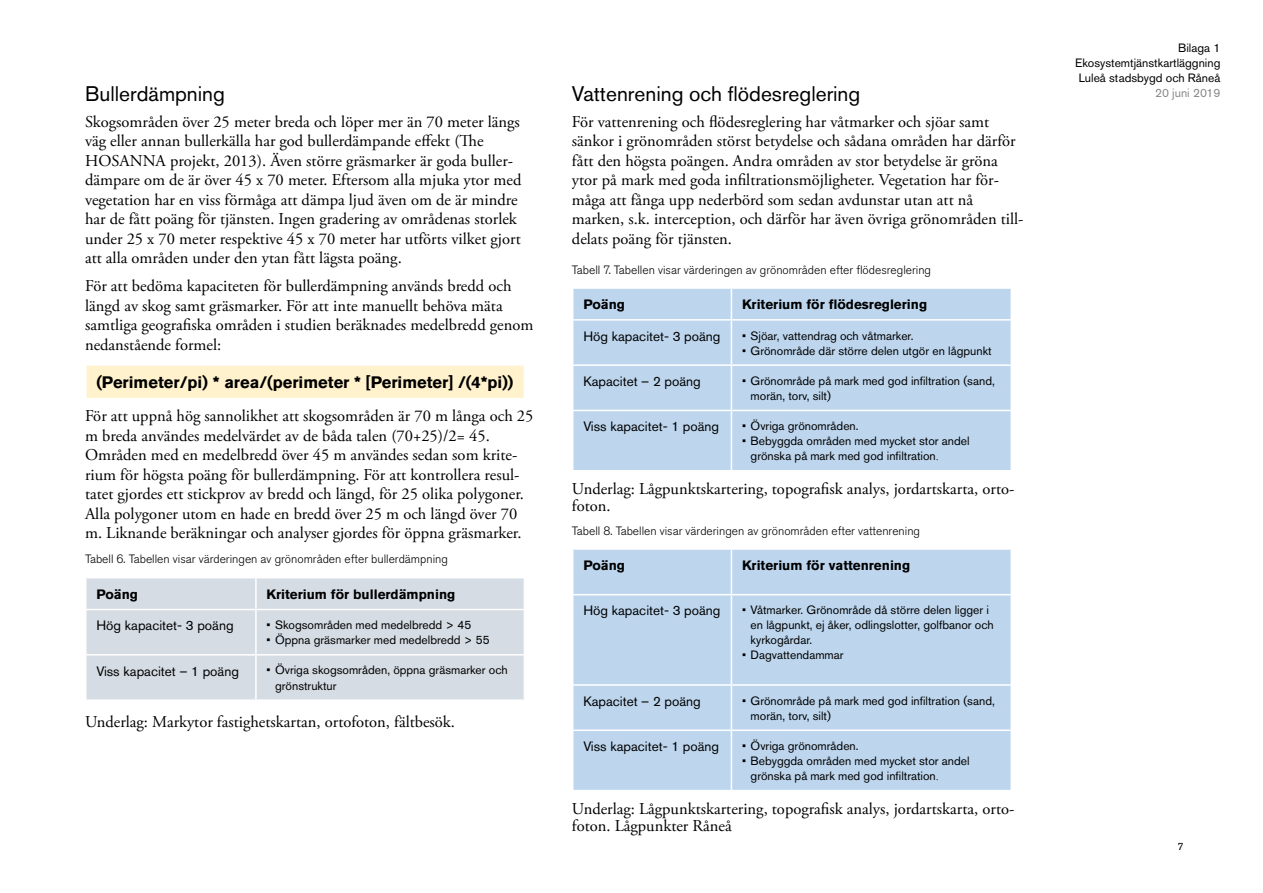
<style>
.page{position:relative;width:1263px;height:893px;background:#fff}
.page>*{position:absolute;margin:0;border:0;box-sizing:border-box;transform-origin:0 0}
.t1{font:21px "Akzidenz Grotesk Std";color:#000}
.t2{font:16.5px/19.5px "Adobe Garamond Pro";color:#000}
.t3{font:700 16.5px "Akzidenz Grotesk Std";color:#000}
.t4{font:13.5px "Akzidenz Grotesk Std";color:#000}
.t5{font:700 13.5px "Akzidenz Grotesk Std";color:#000}
.t6{font:12px/15px "Akzidenz Grotesk Std";color:#000}
.t7{font:300 12px "Akzidenz Grotesk Std";color:#000}
.t8{font:12px "Akzidenz Grotesk Std";color:#878787}
.t9{font:10.5px "Akzidenz Grotesk Std";color:#000}
.s1{font-family:"Times New Roman"}
</style>
<div class="page">
<div style="left:86px;top:365px;width:438px;height:34px;background:#fff2cc"></div>
<hr style="left:85px;top:364px;width:440px;height:2px;background:#fff">
<hr style="left:85px;top:398px;width:440px;height:1px;background:#fff">
<hr style="left:85px;top:366px;width:2px;height:32px;background:#fff">
<div style="left:87px;top:578px;width:437px;height:121px;background:#d5dce4"></div>
<hr style="left:85px;top:609px;width:171px;height:1px;background:#fff">
<hr style="left:256px;top:609px;width:269px;height:1px;background:#fff">
<hr style="left:85px;top:654px;width:171px;height:2px;background:#fff">
<hr style="left:256px;top:654px;width:269px;height:2px;background:#fff">
<hr style="left:255px;top:578px;width:2px;height:31px;background:#fff">
<hr style="left:255px;top:610px;width:2px;height:44px;background:#fff">
<hr style="left:255px;top:656px;width:2px;height:43px;background:#fff">
<div style="left:573px;top:289px;width:437px;height:181px;background:#bdd6ee"></div>
<hr style="left:572px;top:319px;width:159px;height:2px;background:#fff">
<hr style="left:731px;top:319px;width:281px;height:2px;background:#fff">
<hr style="left:572px;top:364px;width:159px;height:2px;background:#fff">
<hr style="left:731px;top:364px;width:281px;height:2px;background:#fff">
<hr style="left:572px;top:410px;width:159px;height:1px;background:#fff">
<hr style="left:731px;top:410px;width:281px;height:1px;background:#fff">
<hr style="left:731px;top:289px;width:1px;height:30px;background:#fff">
<hr style="left:731px;top:321px;width:1px;height:43px;background:#fff">
<hr style="left:731px;top:366px;width:1px;height:44px;background:#fff">
<hr style="left:731px;top:411px;width:1px;height:59px;background:#fff">
<div style="left:573px;top:550px;width:437px;height:240px;background:#bdd6ee"></div>
<hr style="left:572px;top:594px;width:159px;height:1px;background:#fff">
<hr style="left:731px;top:594px;width:281px;height:1px;background:#fff">
<hr style="left:572px;top:684px;width:159px;height:2px;background:#fff">
<hr style="left:731px;top:684px;width:281px;height:2px;background:#fff">
<hr style="left:572px;top:729px;width:159px;height:2px;background:#fff">
<hr style="left:731px;top:729px;width:281px;height:2px;background:#fff">
<hr style="left:731px;top:550px;width:1px;height:44px;background:#fff">
<hr style="left:731px;top:595px;width:1px;height:89px;background:#fff">
<hr style="left:731px;top:686px;width:1px;height:43px;background:#fff">
<hr style="left:731px;top:731px;width:1px;height:59px;background:#fff">
<p class="t1" style="left:85px;top:81px;width:141px">Bullerdämpning</p>
<p class="t2" style="left:85px;top:112px;width:438px">Skogsområden över 25 meter breda och löper mer än 70 meter längs väg eller annan bullerkälla har god bullerdämpande effekt (The HOSANNA projekt, 2013). Även större gräsmarker är goda buller&shy;dämpare om de är över 45 x 70 meter. Eftersom alla mjuka ytor med vegetation har en viss förmåga att dämpa ljud även om de är mindre har de fått poäng för tjänsten. Ingen gradering av områdenas storlek under 25 x 70 meter respektive 45 x 70 meter har utförts vilket gjort att alla områden under den ytan fått lägsta poäng.</p>
<p class="t2" style="left:85px;top:277px;width:450px">För att bedöma kapaciteten för bullerdämpning används bredd och längd av skog samt gräsmarker. För att inte manuellt behöva mäta samtliga geografiska områden i studien beräknades medelbredd genom nedanstående formel:</p>
<p class="t3" style="left:96px;top:373px;width:418px">(Perimeter/pi) * area/(perimeter * [Perimeter] /(4*pi))</p>
<p class="t2" style="left:85px;top:407px;width:450px">För att uppnå hög sannolikhet att skogsområden är 70 m långa och 25 m breda användes medelvärdet av de båda talen (70+25)/2= 45.<br>Områden med en medelbredd över 45 m användes sedan som krite&shy;rium för högsta poäng för bullerdämpning. För att kontrollera resul&shy;tatet gjordes ett stickprov av bredd och längd, för 25 olika polygoner.<br>Alla polygoner utom en hade en bredd över 25 m och längd över 70 m. Liknande beräkningar och analyser gjordes för öppna gräsmarker.</p>
<p class="t7" style="left:85px;top:553px;width:364px">Tabell 6. Tabellen visar värderingen av grönområden efter bullerdämpning</p>
<p class="t5" style="left:96px;top:586px;width:43px">Poäng</p>
<p class="t5" style="left:267px;top:586px;width:190px">Kriterium för bullerdämpning</p>
<p class="t4" style="left:96px;top:618px;width:139px">Hög kapacitet- 3 poäng</p>
<p class="t6" style="left:267px;top:617px;width:206px">• Skogsområden med medelbredd &gt; 45</p>
<p class="t6" style="left:267px;top:632px;width:225px">• Öppna gräsmarker med medelbredd &gt; 55</p>
<p class="t4" style="left:96px;top:663px;width:144px">Viss kapacitet – 1 poäng</p>
<p class="t6" style="left:275px;top:663px;width:234px;text-indent:-9px">• Övriga skogsområden, öppna gräsmarker och grönstruktur</p>
<p class="t2" style="left:85px;top:712px;width:371px">Underlag: Markytor fastighetskartan, ortofoton, fältbesök.</p>
<p class="t1" style="left:572px;top:81px;width:290px">Vattenrening och flödesreglering</p>
<p class="t2" style="left:572px;top:112px;width:453px">För vattenrening och flödesreglering har våtmarker och sjöar samt sänkor i grönområden störst betydelse och sådana områden har därför fått den högsta poängen. Andra områden av stor betydelse är gröna ytor på mark med goda infiltrationsmöjligheter. Vegetation har för&shy;måga att fånga upp nederbörd som sedan avdunstar utan att nå marken, s.k. interception, och därför har även övriga grönområden till&shy;delats poäng för tjänsten.</p>
<p class="t7" style="left:572px;top:263px;width:361px">Tabell 7. Tabellen visar värderingen av grönområden efter flödesreglering</p>
<p class="t5" style="left:583px;top:296px;width:43px">Poäng</p>
<p class="t5" style="left:742px;top:296px;width:187px">Kriterium för flödesreglering</p>
<p class="t4" style="left:583px;top:328px;width:139px">Hög kapacitet- 3 poäng</p>
<p class="t6" style="left:742px;top:328px;width:173px">• Sjöar, vattendrag och våtmarker.</p>
<p class="t6" style="left:742px;top:343px;width:251px">• Grönområde där större delen utgör en lågpunkt</p>
<p class="t4" style="left:583px;top:373px;width:119px">Kapacitet – 2 poäng</p>
<p class="t6" style="left:750px;top:373px;width:246px;text-indent:-9px">• Grönområde på mark med god infiltration (sand, morän, torv, silt)</p>
<p class="t4" style="left:583px;top:418px;width:137px">Viss kapacitet- 1 poäng</p>
<p class="t6" style="left:742px;top:418px;width:118px">• Övriga grönområden.</p>
<p class="t6" style="left:750px;top:433px;width:221px;text-indent:-9px">• Bebyggda områden med mycket stor andel grönska på mark med god infiltration<span class="s1">.</span></p>
<p class="t2" style="left:572px;top:481px;width:444px;line-height:16.6px">Underlag: Lågpunktskartering, topografisk analys, jordartskarta, orto&shy;foton.</p>
<p class="t7" style="left:572px;top:524px;width:350px">Tabell 8. Tabellen visar värderingen av grönområden efter vattenrening</p>
<p class="t5" style="left:583px;top:557px;width:43px">Poäng</p>
<p class="t5" style="left:742px;top:557px;width:170px">Kriterium för vattenrening</p>
<p class="t4" style="left:583px;top:603px;width:139px">Hög kapacitet- 3 poäng</p>
<p class="t6" style="left:750px;top:603px;width:245px;text-indent:-9px">• Våtmarker. Grönområde då större delen ligger i en lågpunkt, ej åker, odlingslotter, golfbanor och kyrkogårdar.</p>
<p class="t6" style="left:742px;top:648px;width:103px">• Dagvattendammar</p>
<p class="t4" style="left:583px;top:693px;width:119px">Kapacitet – 2 poäng</p>
<p class="t6" style="left:750px;top:693px;width:246px;text-indent:-9px">• Grönområde på mark med god infiltration (sand, morän, torv, silt)</p>
<p class="t4" style="left:583px;top:738px;width:137px">Viss kapacitet- 1 poäng</p>
<p class="t6" style="left:742px;top:738px;width:118px">• Övriga grönområden.</p>
<p class="t6" style="left:750px;top:753px;width:221px;text-indent:-9px">• Bebyggda områden med mycket stor andel grönska på mark med god infiltration<span class="s1">.</span></p>
<p class="t2" style="left:572px;top:801px;width:444px;line-height:16.6px">Underlag: Lågpunktskartering, topografisk analys, jordartskarta, orto&shy;foton. Lågpunkter Råneå</p>
<p class="t6" style="left:1075px;top:40px;width:147px;text-align:justify;text-indent:103px">Bilaga 1<br>Ekosystemtjänstkartläggning Luleå stadsbygd och Råneå</p>
<p class="t8" style="left:1155px;top:85px;width:67px">20 juni 2019</p>
<p class="t9" style="left:1177px;top:841px;width:8px">7</p>
</div>
